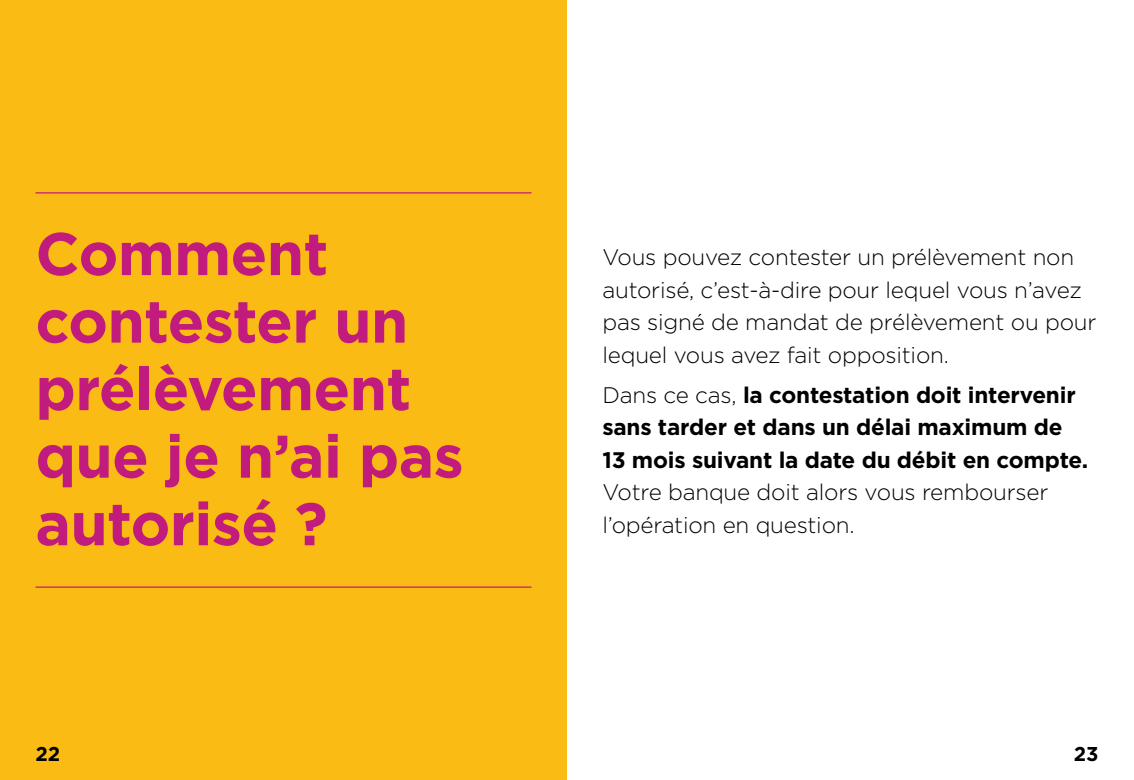
<style>
.page{position:relative;width:1134px;height:780px;background:#fff}
.page>*{position:absolute;margin:0;border:0;box-sizing:border-box;transform-origin:0 0}
.H1_-_chapitres{font:700 60px/67.5px "Gotham";letter-spacing:-.01em;color:#c11b7d}
.texte_puces{font:700 22.5px/32.5px "Gotham";letter-spacing:-.01em;color:#000}
.texte_puces-2{font:300 22.5px/32.5px "Gotham";letter-spacing:-.01em;color:#000}
.t1{font:700 20px "Gotham";color:#000}
.s1{font-weight:300}
</style>
<div class="page">
<div style="left:0;top:0;width:567px;height:780px;background:#fabb14"></div>
<hr style="left:35px;top:586px;width:496px;height:1px;background:#c11b7d">
<hr style="left:35px;top:192px;width:496px;height:1px;background:#c11b7d">
<h1 class="H1_-_chapitres" style="left:35px;top:220px;width:430px">Comment contester un prélèvement que je n’ai pas autorisé ?</h1>
<p class="texte_puces-2" style="left:602px;top:240px;width:496px">Vous pouvez contester un prélèvement non autorisé, c’est-à-dire pour lequel vous n’avez pas signé de mandat de prélèvement ou pour lequel vous avez fait opposition.</p>
<p class="texte_puces" style="left:602px;top:378px;width:487px"><span class="s1">Dans ce cas,</span> la contestation doit intervenir sans tarder et dans un délai maximum de 13 mois suivant la date du débit en compte.<br><span class="s1">Votre banque doit alors vous rembourser l’opération en question.</span></p>
<p class="t1" style="left:35px;top:740px;width:26px">22</p>
<p class="t1" style="left:1074px;top:740px;width:26px">23</p>
</div>
